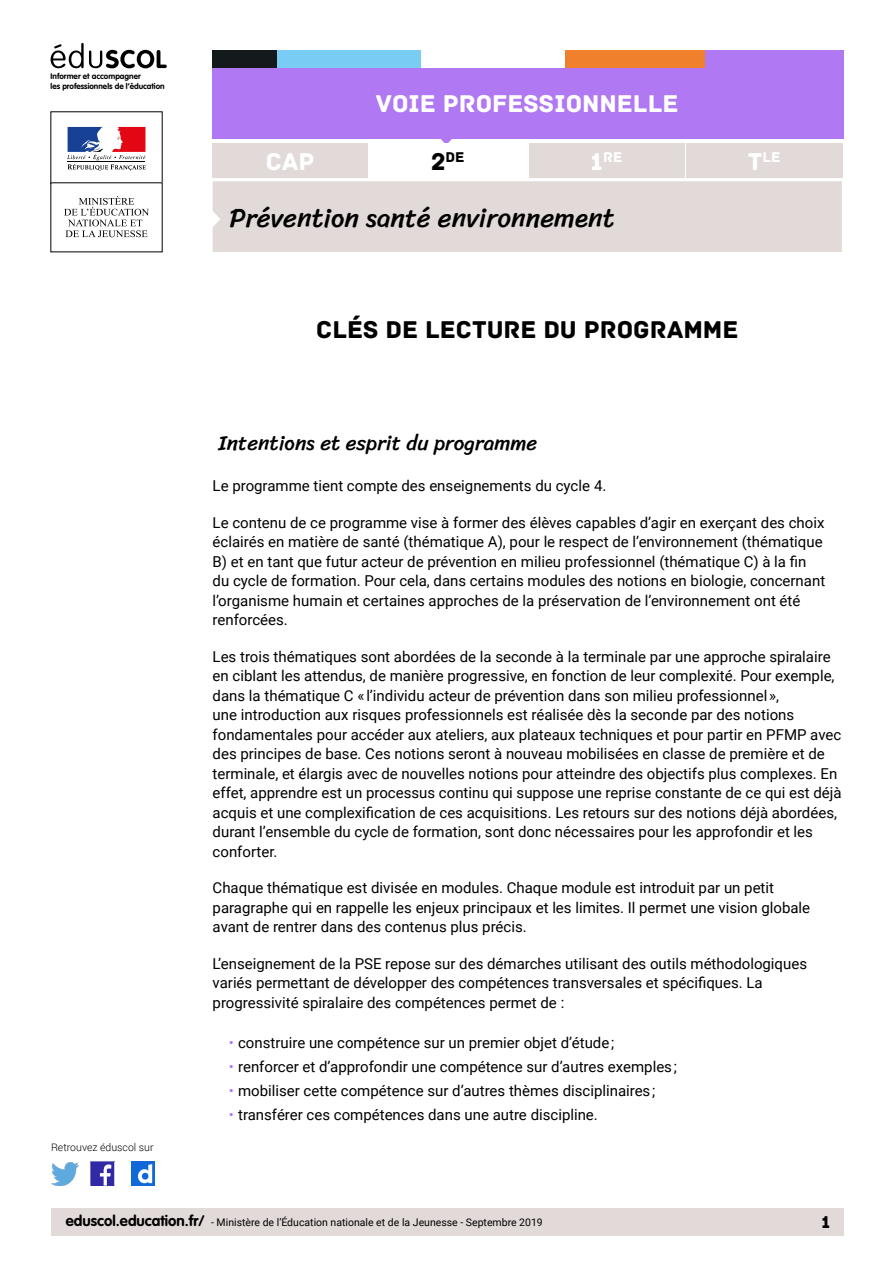
<style>
.page{position:relative;width:893px;height:1263px;background:#fff}
.page>*{position:absolute;margin:0;border:0;box-sizing:border-box;transform-origin:0 0}
.t1{font:27px "Sriracha";color:#000}
.t2{font:25.5px "Archive";color:#000}
.t3{font:25.5px "Archive";color:#fff}
.t4{font:21px "Sriracha";color:#000}
.t5{font:18px "Archive";color:#000}
.t6{font:15px/19.5px "Roboto";color:#000}
.t7{font:14.85px "Archive";color:#fff}
.t8{font:14.85px "Archive";color:#000}
.t9{font:10.5px "Roboto";color:#000}
.t10{font:300 10.5px "Roboto";color:#000}
.t11{font:700 8.1px/9.8px "VAG Rounded Std";color:#000}
.s1{font-size:25.5px}
.s2{color:#b078f2}
.s3{font-family:"VAG Rounded Std";font-weight:700;font-size:15px}
</style>
<div class="page">
<div style="left:51px;top:1209px;width:792px;height:27px;background:#e1dad8"></div>
<img style="left:91px;top:1162px;width:23px;height:23px">
<img style="left:51px;top:1163px;width:28px;height:22px">
<img style="left:132px;top:1162px;width:22px;height:23px">
<div style="left:529px;top:143px;width:155px;height:34px;background:#e1dad8"></div>
<svg style="left:428px;top:138px;width:41px;height:5px"></svg>
<div style="left:213px;top:68px;width:630px;height:70px;background:#b078f2"></div>
<div style="left:212px;top:181px;width:630px;height:71px;background:#e1dad8"></div>
<div style="left:277px;top:50px;width:143px;height:18px;background:#79cdf4"></div>
<div style="left:213px;top:50px;width:64px;height:18px;background:#141a1c"></div>
<div style="left:704px;top:50px;width:139px;height:18px;background:#b078f2"></div>
<div style="left:565px;top:50px;width:140px;height:18px;background:#f0802b"></div>
<svg style="left:67px;top:127px;width:79px;height:44px"></svg>
<hr style="left:67px;top:161px;width:78px;height:1px;background:#000">
<svg style="left:64px;top:196px;width:85px;height:41px"></svg>
<svg style="left:51px;top:43px;width:116px;height:25px"></svg>
<div style="left:686px;top:143px;width:157px;height:34px;background:#e1dad8"></div>
<div style="left:213px;top:143px;width:155px;height:34px;background:#e1dad8"></div>
<p class="t11" style="left:51px;top:71px;width:116px">Informer et accompagner<br>les professionnels de l’éducation</p>
<p class="t10" style="left:51px;top:1140px;width:104px">Retrouvez éduscol sur</p>
<h2 class="t3" style="left:266px;top:147px;width:50px">CAP</h2>
<h2 class="t3" style="left:376px;top:88px;width:304px">VOIE PROFESSIONNELLE</h2>
<p class="t8" style="left:431px;top:148px;width:35px"><span class="s1">2</span>DE</p>
<p class="t7" style="left:591px;top:148px;width:33px"><span class="s1">1</span>RE</p>
<p class="t7" style="left:748px;top:148px;width:34px"><span class="s1">T</span>LE</p>
<h1 class="t1" style="left:229px;top:202px;width:387px">Prévention santé environnement</h1>
<h2 class="t2" style="left:316px;top:315px;width:424px">CLÉS DE LECTURE DU PROGRAMME</h2>
<h3 class="t4" style="left:219px;top:431px;width:320px">Intentions et esprit du programme</h3>
<p class="t6" style="left:213px;top:475px;width:395px">Le programme tient compte des enseignements du cycle 4.</p>
<p class="t6" style="left:213px;top:512px;width:614px">Le contenu de ce programme vise à former des élèves capables d’agir en exerçant des choix éclairés en matière de santé (thématique A), pour le respect de l’environnement (thématique B) et en tant que futur acteur de prévention en milieu professionnel (thématique C) à la fin du cycle de formation. Pour cela, dans certains modules des notions en biologie, concernant l’organisme humain et certaines approches de la préservation de l’environnement ont été renforcées.</p>
<p class="t6" style="left:213px;top:646px;width:630px">Les trois thématiques sont abordées de la seconde à la terminale par une approche spiralaire en ciblant les attendus, de manière progressive, en fonction de leur complexité. Pour exemple, dans la thématique C « l’individu acteur de prévention dans son milieu professionnel »,<br>une introduction aux risques professionnels est réalisée dès la seconde par des notions fondamentales pour accéder aux ateliers, aux plateaux techniques et pour partir en PFMP avec des principes de base. Ces notions seront à nouveau mobilisées en classe de première et de terminale, et élargis avec de nouvelles notions pour atteindre des objectifs plus complexes. En effet, apprendre est un processus continu qui suppose une reprise constante de ce qui est déjà acquis et une complexification de ces acquisitions. Les retours sur des notions déjà abordées, durant l’ensemble du cycle de formation, sont donc nécessaires pour les approfondir et les conforter.</p>
<p class="t6" style="left:213px;top:877px;width:599px">Chaque thématique est divisée en modules. Chaque module est introduit par un petit paragraphe qui en rappelle les enjeux principaux et les limites. Il permet une vision globale avant de rentrer dans des contenus plus précis.</p>
<p class="t6" style="left:213px;top:953px;width:596px">L’enseignement de la PSE repose sur des démarches utilisant des outils méthodologiques variés permettant de développer des compétences transversales et spécifiques. La progressivité spiralaire des compétences permet de :</p>
<p class="t6" style="left:229px;top:1033px;width:387px"><span class="s2">•</span> construire une compétence sur un premier objet d’étude;</p>
<p class="t6" style="left:229px;top:1056px;width:450px"><span class="s2">•</span> renforcer et d’approfondir une compétence sur d’autres exemples;</p>
<p class="t6" style="left:229px;top:1080px;width:428px"><span class="s2">•</span> mobiliser cette compétence sur d’autres thèmes disciplinaires;</p>
<p class="t6" style="left:229px;top:1104px;width:370px"><span class="s2">•</span> transférer ces compétences dans une autre discipline.</p>
<p class="t9" style="left:66px;top:1215px;width:478px"><span class="s3">eduscol.education.fr/</span> - Ministère de l’Éducation nationale et de la Jeunesse - Septembre 2019</p>
<p class="t5" style="left:821px;top:1211px;width:10px">1</p>
</div>
